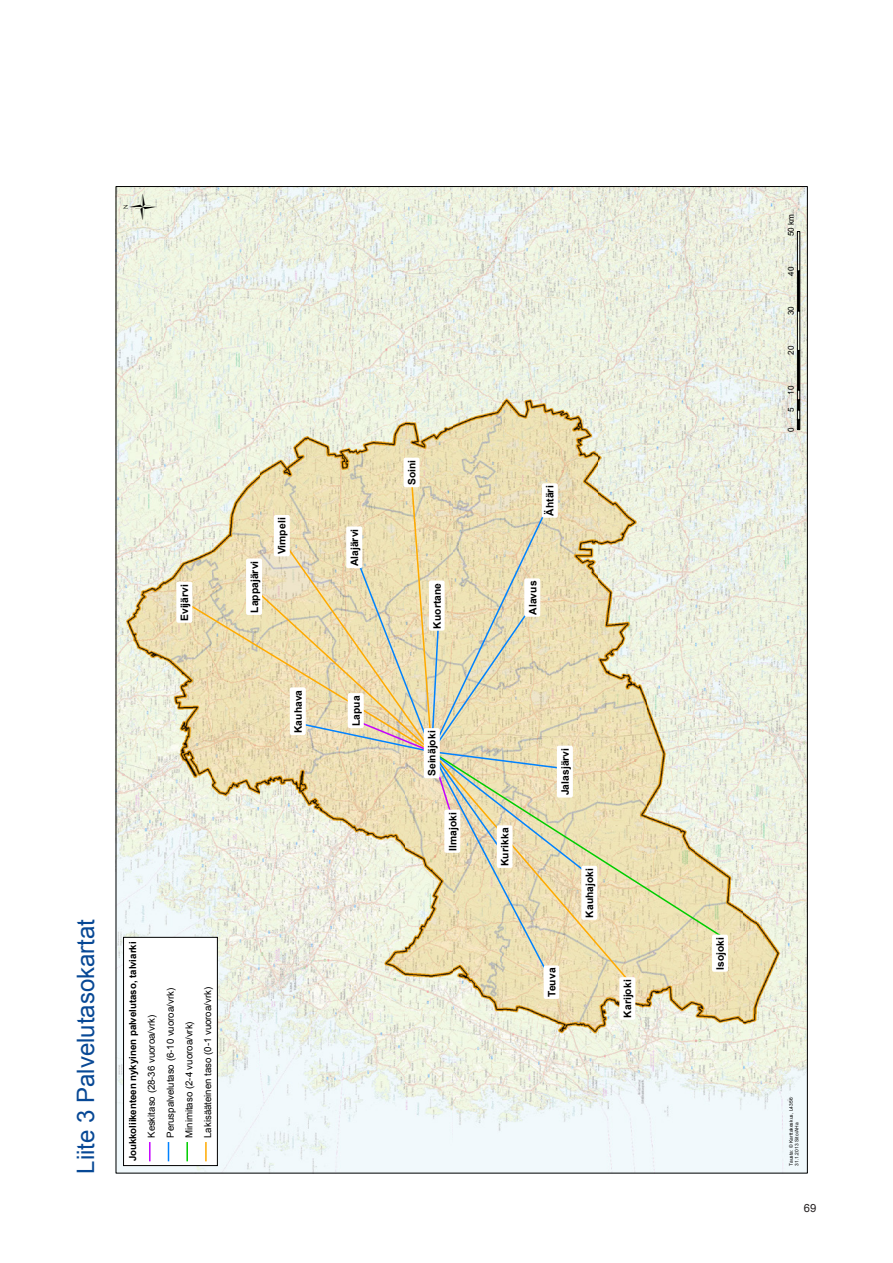
<style>
.page{position:relative;width:893px;height:1263px;background:#fff}
.page>*{position:absolute;margin:0;border:0;box-sizing:border-box;transform-origin:0 0}
.t1{font:40.5px "ESRI North";color:#000}
.OTS_2{font:24px "Arial";color:#074895}
.t2{font:11.25px "Arial";color:#231f20}
.t3{font:700 10.2px "Arial";letter-spacing:.005em;color:#000}
.t4{font:9.6px/18.8px "Arial";color:#000}
.t5{font:8.1px "Arial";color:#000}
.t6{font:4.8px/5.7px "Arial";letter-spacing:.005em;color:#000}
.s1{font-weight:700}
</style>
<div class="page">
<img style="left:118px;top:187px;width:690px;height:986px">
<svg style="left:630px;top:750px;width:94px;height:188px;background:#e6e0bb"></svg>
<svg style="left:597px;top:749px;width:33px;height:233px;background:#e9ddb0"></svg>
<svg style="left:712px;top:935px;width:16px;height:37px"></svg>
<svg style="left:176px;top:458px;width:421px;height:541px;background:#e8dfbe"></svg>
<svg style="left:619px;top:977px;width:16px;height:43px"></svg>
<div style="left:124px;top:937px;width:93px;height:228px;background:#fff"></div>
<svg style="left:149px;top:1142px;width:2px;height:19px"></svg>
<svg style="left:168px;top:1142px;width:1px;height:19px"></svg>
<svg style="left:186px;top:1142px;width:2px;height:19px"></svg>
<svg style="left:205px;top:1142px;width:2px;height:19px"></svg>
<div style="left:123px;top:937px;width:95px;height:229px;border:1px solid #000"></div>
<svg style="left:797px;top:390px;width:3px;height:40px"></svg>
<div style="left:797px;top:350px;width:3px;height:40px;background:#000;border:1px solid #000"></div>
<div style="left:797px;top:311px;width:3px;height:40px;border:1px solid #000"></div>
<div style="left:797px;top:271px;width:3px;height:40px;background:#000;border:1px solid #000"></div>
<div style="left:797px;top:231px;width:3px;height:40px;border:1px solid #000"></div>
<p class="t1" style="left:118px;top:220px;width:28px;rotate:-90deg">Ü</p>
<p class="t3" style="left:178px;top:621px;width:38px;rotate:-90deg">Evijärvi</p>
<p class="t3" style="left:248px;top:613px;width:54px;rotate:-90deg">Lappajärvi</p>
<p class="t3" style="left:275px;top:554px;width:38px;rotate:-90deg">Vimpeli</p>
<p class="t3" style="left:291px;top:733px;width:45px;rotate:-90deg">Kauhava</p>
<p class="OTS_2" style="left:70px;top:1174px;width:256px;rotate:-90deg">Liite 3 Palvelutasokartat</p>
<p class="t4" style="left:124px;top:1138px;width:198px;text-indent:-24px;rotate:-90deg"><span class="s1">Joukkoliikenteen nykyinen palvelutaso, talviarki </span>Keskitaso (28-36 vuoroa/vrk)<br>Peruspalvelutaso (6-10 vuoroa/vrk)<br>Minimitaso (2-4 vuoroa/vrk)<br>Lakisääteinen taso (0-1 vuoroa/vrk)</p>
<p class="t3" style="left:348px;top:566px;width:39px;rotate:-90deg">Alajärvi</p>
<p class="t3" style="left:349px;top:726px;width:32px;rotate:-90deg">Lapua</p>
<p class="t3" style="left:405px;top:485px;width:27px;rotate:-90deg">Soini</p>
<p class="t3" style="left:430px;top:628px;width:47px;rotate:-90deg">Kuortane</p>
<p class="t3" style="left:425px;top:776px;width:47px;rotate:-90deg">Seinäjoki</p>
<p class="t3" style="left:446px;top:851px;width:40px;rotate:-90deg">Ilmajoki</p>
<p class="t3" style="left:543px;top:516px;width:32px;rotate:-90deg">Ähtäri</p>
<p class="t3" style="left:526px;top:615px;width:36px;rotate:-90deg">Alavus</p>
<p class="t3" style="left:498px;top:866px;width:40px;rotate:-90deg">Kurikka</p>
<p class="t3" style="left:559px;top:795px;width:49px;rotate:-90deg">Jalasjärvi</p>
<p class="t3" style="left:545px;top:997px;width:31px;rotate:-90deg">Teuva</p>
<p class="t3" style="left:583px;top:918px;width:51px;rotate:-90deg">Kauhajoki</p>
<p class="t3" style="left:621px;top:1018px;width:40px;rotate:-90deg">Karijoki</p>
<p class="t5" style="left:786px;top:236px;width:23px;rotate:-90deg">50 km</p>
<p class="t5" style="left:786px;top:276px;width:11px;rotate:-90deg">40</p>
<p class="t5" style="left:786px;top:315px;width:11px;rotate:-90deg">30</p>
<p class="t5" style="left:786px;top:355px;width:11px;rotate:-90deg">20</p>
<p class="t5" style="left:786px;top:394px;width:11px;rotate:-90deg">10</p>
<p class="t5" style="left:786px;top:412px;width:6px;rotate:-90deg">5</p>
<p class="t5" style="left:786px;top:432px;width:6px;rotate:-90deg">0</p>
<p class="t3" style="left:713px;top:970px;width:34px;rotate:-90deg">Isojoki</p>
<p class="t6" style="left:788px;top:1165px;width:70px;rotate:-90deg">Tausta: © Karttakeskus, L4356<br>31.1.2013 Sito/AHa</p>
<p class="t2" style="left:804px;top:1201px;width:14px">69</p>
</div>
